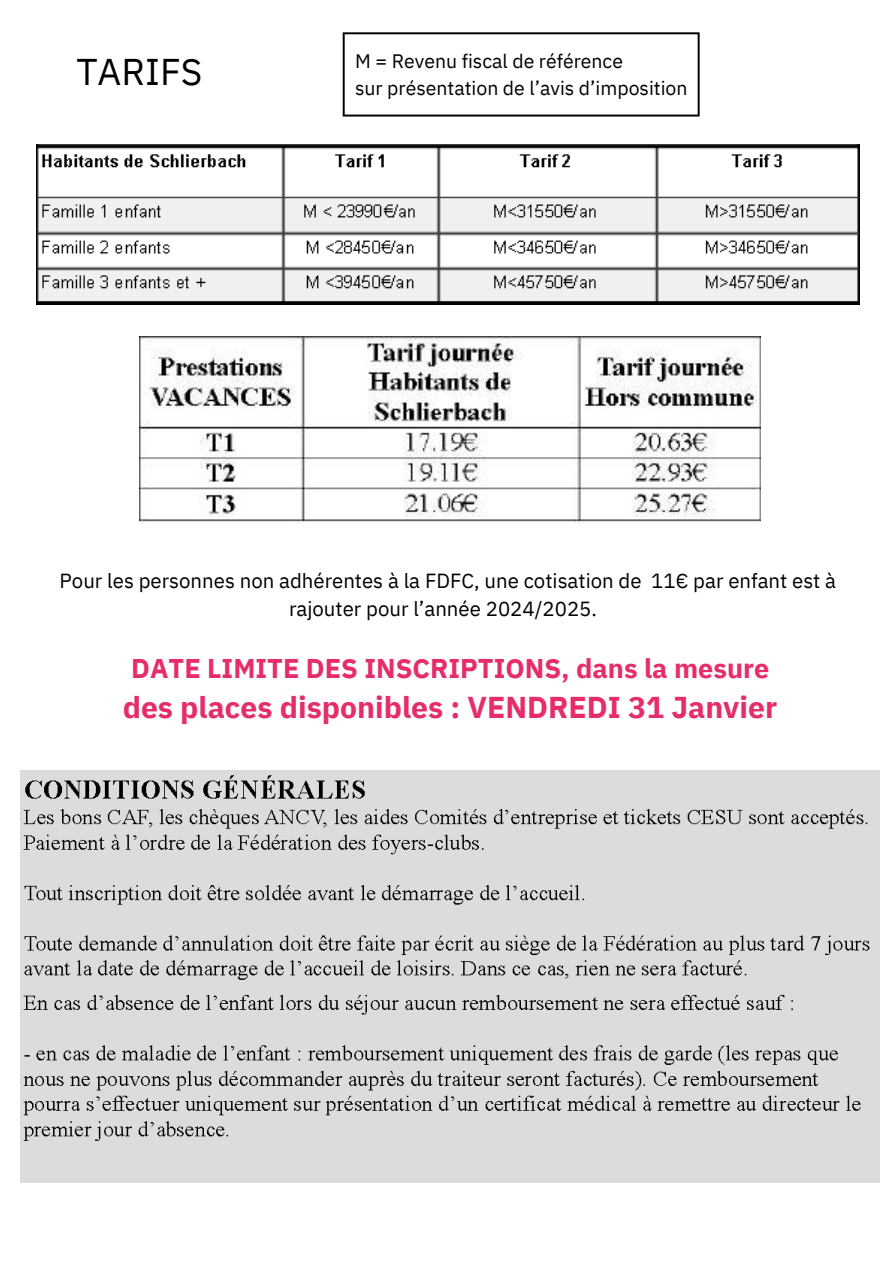
<style>
.page{position:relative;width:894px;height:1264px;background:#fff}
.page>*{position:absolute;margin:0;border:0;box-sizing:border-box;transform-origin:0 0}
.t1{font:37.05px "IBM Plex Sans";color:#000}
.t2{font:700 30px "IBM Plex Sans";color:#e72d69}
.t3{font:700 27px "IBM Plex Sans";color:#e72d69}
.t4{font:20.4px/28.3px "IBM Plex Sans";color:#000;text-align:center}
.t5{font:19.5px/27px "IBM Plex Sans";color:#000}
</style>
<div class="page">
<img style="left:20px;top:770px;width:859px;height:412px">
<img style="left:37px;top:145px;width:822px;height:160px">
<svg style="left:342px;top:32px;width:357px;height:84px"></svg>
<img style="left:139px;top:336px;width:621px;height:187px">
<h1 class="t1" style="left:76px;top:47px;width:127px">TARIFS</h1>
<p class="t5" style="left:355px;top:47px;width:334px">M = Revenu fiscal de référence<br>sur présentation de l’avis d’imposition</p>
<p class="t4" style="left:60px;top:566px;width:777px">Pour les personnes non adhérentes à la FDFC, une cotisation de 11€ par enfant est à rajouter pour l’année 2024/2025.</p>
<h3 class="t3" style="left:131px;top:650px;width:639px">DATE LIMITE DES INSCRIPTIONS, dans la mesure</h3>
<h2 class="t2" style="left:123px;top:687px;width:655px">des places disponibles : VENDREDI 31 Janvier</h2>
</div>
